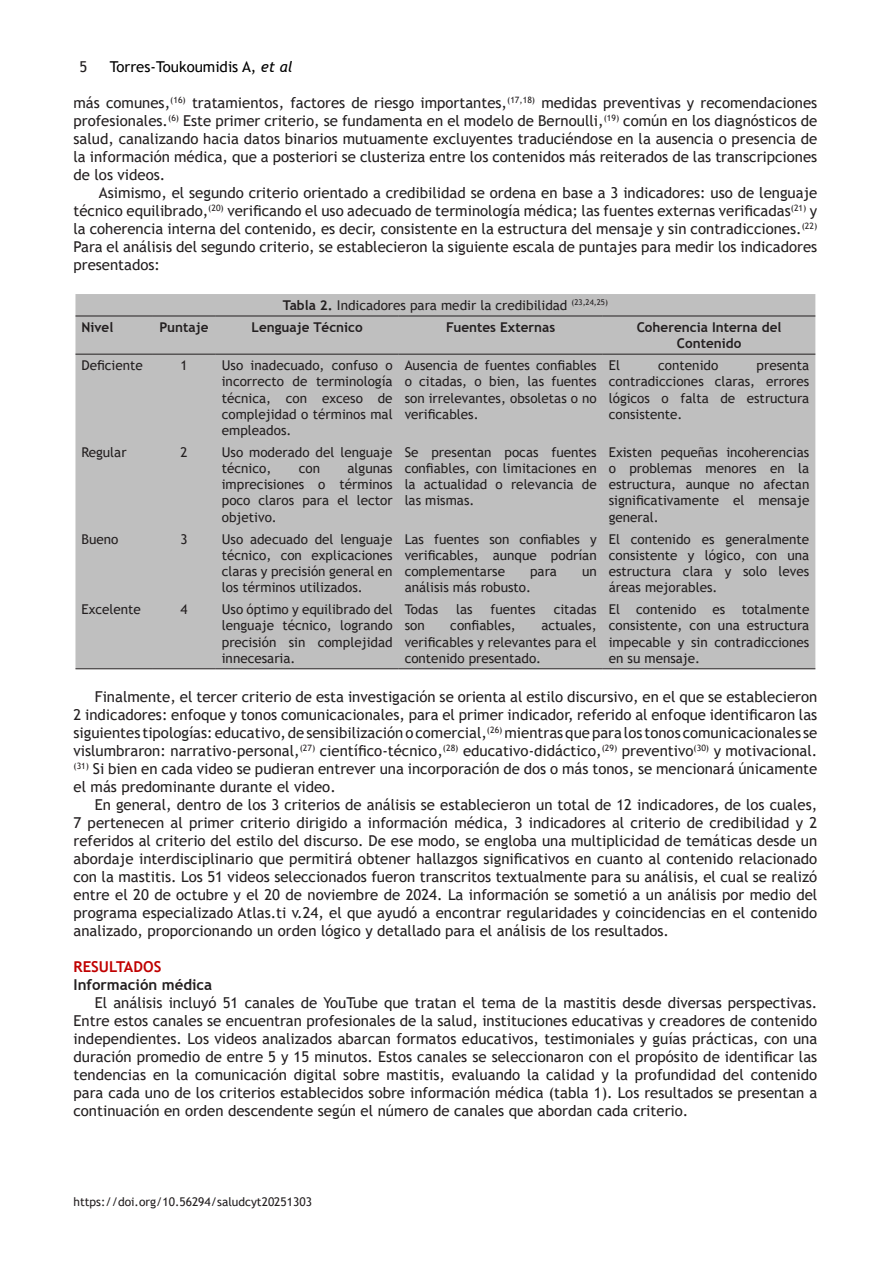
<style>
.page{position:relative;width:893px;height:1263px;background:#fff}
.page>*{position:absolute;margin:0;border:0;box-sizing:border-box;transform-origin:0 0}
.t1{font:15px/18px "Trebuchet MS";color:#231f20;text-align:justify}
.t2{font:15px "Trebuchet MS";color:#000}
.t3{font:700 15px "Trebuchet MS";color:#231f20}
.t4{font:700 15px "Trebuchet MS";color:#c00000}
.t5{font:13.5px/16.2px "Trebuchet MS";color:#231f20;text-align:justify}
.t6{font:700 13.5px/16.2px "Trebuchet MS";color:#231f20;text-align:center}
.t7{font:12px "Trebuchet MS";color:#231f20}
.s1{font-style:italic}
.s2{font-weight:700}
</style>
<div class="page">
<div style="left:75px;top:294px;width:740px;height:374px;background:#bfbfbf"></div>
<hr style="left:75px;top:316px;width:77px;height:1px;background:#231f20">
<hr style="left:152px;top:316px;width:64px;height:1px;background:#231f20">
<hr style="left:216px;top:316px;width:183px;height:1px;background:#231f20">
<hr style="left:399px;top:316px;width:204px;height:1px;background:#231f20">
<hr style="left:603px;top:316px;width:212px;height:1px;background:#231f20">
<hr style="left:75px;top:354px;width:77px;height:1px;background:#231f20">
<hr style="left:152px;top:354px;width:64px;height:1px;background:#231f20">
<hr style="left:216px;top:354px;width:183px;height:1px;background:#231f20">
<hr style="left:399px;top:354px;width:204px;height:1px;background:#231f20">
<hr style="left:603px;top:354px;width:212px;height:1px;background:#231f20">
<hr style="left:75px;top:668px;width:77px;height:1px;background:#231f20">
<hr style="left:152px;top:668px;width:64px;height:1px;background:#231f20">
<hr style="left:216px;top:668px;width:183px;height:1px;background:#231f20">
<hr style="left:399px;top:668px;width:204px;height:1px;background:#231f20">
<hr style="left:603px;top:668px;width:212px;height:1px;background:#231f20">
<p class="t1" style="left:80px;top:58px;width:9px">5</p>
<p class="t2" style="left:110px;top:57px;width:184px">Torres-Toukoumidis A, <span class="s1">et al</span></p>
<p class="t1" style="left:74px;top:94px;width:745px">más comunes,<sup>(16)</sup> tratamientos, factores de riesgo importantes,<sup>(17,18)</sup> medidas preventivas y recomendaciones profesionales.<sup>(6)</sup> Este primer criterio, se fundamenta en el modelo de Bernoulli,<sup>(19)</sup> común en los diagnósticos de salud, canalizando hacia datos binarios mutuamente excluyentes traduciéndose en la ausencia o presencia de la información médica, que a posteriori se clusteriza entre los contenidos más reiterados de las transcripciones de los videos.</p>
<p class="t1" style="left:74px;top:184px;width:745px;text-indent:25px">Asimismo, el segundo criterio orientado a credibilidad se ordena en base a 3 indicadores: uso de lenguaje técnico equilibrado,<sup>(20)</sup> verificando el uso adecuado de terminología médica; las fuentes externas verificadas<sup>(21)</sup> y la coherencia interna del contenido, es decir, consistente en la estructura del mensaje y sin contradicciones.<sup>(22)<br></sup>Para el análisis del segundo criterio, se establecieron la siguiente escala de puntajes para medir los indicadores presentados:</p>
<p class="t5" style="left:283px;top:297px;width:326px"><span class="s2">Tabla 2.</span> Indicadores para medir la credibilidad <sup>(23,24,25)</sup></p>
<p class="t6" style="left:81px;top:319px;width:33px">Nivel</p>
<p class="t6" style="left:159px;top:319px;width:51px">Puntaje</p>
<p class="t6" style="left:252px;top:319px;width:113px">Lenguaje Técnico</p>
<p class="t6" style="left:446px;top:319px;width:110px">Fuentes Externas</p>
<p class="t6" style="left:637px;top:319px;width:146px">Coherencia Interna del<br>Contenido</p>
<p class="t5" style="left:81px;top:357px;width:63px">Deficiente</p>
<p class="t5" style="left:180px;top:357px;width:9px">1</p>
<p class="t5" style="left:222px;top:357px;width:172px">Uso inadecuado, confuso o incorrecto de terminología técnica, con exceso de complejidad o términos mal empleados.</p>
<p class="t5" style="left:405px;top:357px;width:194px">Ausencia de fuentes confiables o citadas, o bien, las fuentes son irrelevantes, obsoletas o no verificables.</p>
<p class="t5" style="left:609px;top:357px;width:13px">El</p>
<p class="t5" style="left:658px;top:357px;width:61px">contenido</p>
<p class="t5" style="left:609px;top:357px;width:202px;text-indent:148px">presenta contradicciones claras, errores lógicos o falta de estructura consistente.</p>
<p class="t5" style="left:81px;top:444px;width:47px">Regular</p>
<p class="t5" style="left:180px;top:444px;width:9px">2</p>
<p class="t5" style="left:222px;top:444px;width:172px">Uso moderado del lenguaje técnico,</p>
<p class="t5" style="left:222px;top:460px;width:172px;text-indent:126px">algunas imprecisiones o términos poco claros para el lector objetivo.</p>
<p class="t5" style="left:299px;top:460px;width:23px">con</p>
<p class="t5" style="left:405px;top:444px;width:194px">Se presentan pocas fuentes confiables, con limitaciones en la actualidad o relevancia de las mismas.</p>
<p class="t5" style="left:609px;top:444px;width:202px">Existen pequeñas incoherencias o problemas menores en la estructura, aunque no afectan significativamente el mensaje general.</p>
<p class="t5" style="left:81px;top:531px;width:38px">Bueno</p>
<p class="t5" style="left:180px;top:531px;width:9px">3</p>
<p class="t5" style="left:222px;top:531px;width:172px">Uso adecuado del lenguaje técnico, con explicaciones claras y precisión general en los términos utilizados.</p>
<p class="t5" style="left:405px;top:531px;width:194px">Las fuentes son confiables y verificables, aunque podrían complementarse</p>
<p class="t5" style="left:530px;top:563px;width:28px">para</p>
<p class="t5" style="left:582px;top:563px;width:16px">un</p>
<p class="t5" style="left:405px;top:579px;width:128px">análisis más robusto.</p>
<p class="t5" style="left:609px;top:531px;width:202px">El contenido es generalmente consistente y lógico, con una estructura clara y solo leves áreas mejorables.</p>
<p class="t5" style="left:81px;top:601px;width:61px">Excelente</p>
<p class="t5" style="left:180px;top:601px;width:9px">4</p>
<p class="t5" style="left:222px;top:601px;width:172px">Uso óptimo y equilibrado del lenguaje técnico, logrando precisión sin complejidad innecesaria.</p>
<p class="t5" style="left:405px;top:601px;width:35px">Todas</p>
<p class="t5" style="left:456px;top:601px;width:18px">las</p>
<p class="t5" style="left:490px;top:601px;width:47px">fuentes</p>
<p class="t5" style="left:554px;top:601px;width:45px">citadas</p>
<p class="t5" style="left:609px;top:601px;width:202px">El contenido es totalmente consistente, con una estructura impecable y sin contradicciones en su mensaje.</p>
<p class="t1" style="left:74px;top:688px;width:745px;text-indent:21px">Finalmente, el tercer criterio de esta investigación se orienta al estilo discursivo, en el que se establecieron 2 indicadores: enfoque y tonos comunicacionales, para el primer indicador, referido al enfoque identificaron las siguientes tipologías: educativo, de sensibilización o comercial,<sup>(26)</sup> mientras que para los tonos comunicacionales se vislumbraron: narrativo-personal,<sup>(27)</sup> científico-técnico,<sup>(28)</sup> educativo-didáctico,<sup>(29)</sup> preventivo<sup>(30)</sup> y motivacional. <sup>(31)</sup> Si bien en cada video se pudieran entrever una incorporación de dos o más tonos, se mencionará únicamente el más predominante durante el video.</p>
<p class="t1" style="left:74px;top:796px;width:745px;text-indent:21px">En general, dentro de los 3 criterios de análisis se establecieron un total de 12 indicadores, de los cuales, 7 pertenecen al primer criterio dirigido a información médica, 3 indicadores al criterio de credibilidad y 2 referidos al criterio del estilo del discurso. De ese modo, se engloba una multiplicidad de temáticas desde un abordaje interdisciplinario que permitirá obtener hallazgos significativos en cuanto al contenido relacionado con la mastitis. Los 51 videos seleccionados fueron transcritos textualmente para su análisis, el cual se realizó entre el 20 de octubre y el 20 de noviembre de 2024. La información se sometió a un análisis por medio del programa especializado Atlas.ti v.24, el que ayudó a encontrar regularidades y coincidencias en el contenido analizado, proporcionando un orden lógico y detallado para el análisis de los resultados.</p>
<p class="t4" style="left:74px;top:957px;width:89px">RESULTADOS</p>
<p class="t3" style="left:74px;top:975px;width:140px">Información médica</p>
<p class="t1" style="left:74px;top:994px;width:745px;text-indent:21px">El análisis incluyó 51 canales de YouTube que tratan el tema de la mastitis desde diversas perspectivas.<br>Entre estos canales se encuentran profesionales de la salud, instituciones educativas y creadores de contenido independientes. Los videos analizados abarcan formatos educativos, testimoniales y guías prácticas, con una duración promedio de entre 5 y 15 minutos. Estos canales se seleccionaron con el propósito de identificar las tendencias en la comunicación digital sobre mastitis, evaluando la calidad y la profundidad del contenido para cada uno de los criterios establecidos sobre información médica (tabla 1). Los resultados se presentan a continuación en orden descendente según el número de canales que abordan cada criterio.</p>
<p class="t5" style="left:405px;top:617px;width:194px;text-indent:137px">actuales, verificables y relevantes para el contenido presentado.</p>
<p class="t5" style="left:405px;top:617px;width:22px">son</p>
<p class="t5" style="left:450px;top:617px;width:67px">confiables,</p>
<p class="t7" style="left:74px;top:1194px;width:240px">https://doi.org/10.56294/saludcyt20251303</p>
</div>
